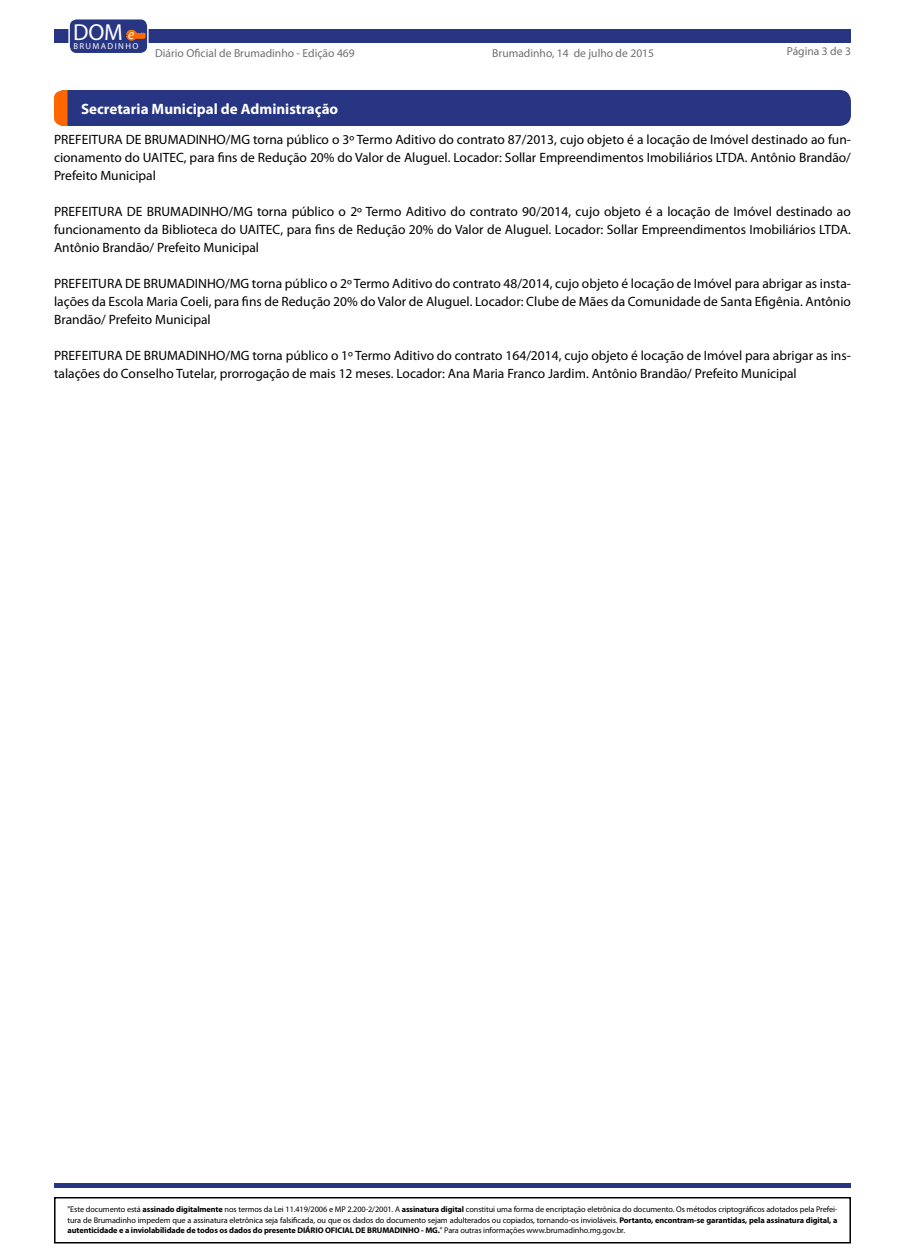
<style>
.page{position:relative;width:905px;height:1260px;background:#fff}
.page>*{position:absolute;margin:0;border:0;box-sizing:border-box;transform-origin:0 0}
.t1{font:23.25px "Myriad Pro";color:#fff}
.t2{font:700 15px "Myriad Pro";color:#fff}
.t3{font:13.5px/18px "Myriad Pro";color:#000;text-align:justify}
.t4{font:11.55px "Myriad Pro";color:#706f6f}
.t5{font:8.7px "Myriad Pro";letter-spacing:.16em;color:#fff}
.t6{font:8.25px/10.5px "Myriad Pro";letter-spacing:-.01em;color:#000;text-align:justify}
.s1{font-weight:700}
</style>
<div class="page">
<div style="left:54px;top:29px;width:796px;height:14px;background:#283583"></div>
<hr style="left:55px;top:1184px;width:795px;height:4px;background:#283583">
<div style="left:54px;top:1197px;width:796px;height:47px;border:2px solid #000"></div>
<div style="left:69px;top:19px;width:79px;height:35px;background:#283583;border-radius:8px"></div>
<div style="left:68px;top:18px;width:80px;height:36px;border:1px solid #fff;border-radius:8px"></div>
<svg style="left:126px;top:30px;width:20px;height:11px"></svg>
<div style="left:54px;top:90px;width:796px;height:36px;background:#283583;border-radius:11px"></div>
<svg style="left:54px;top:90px;width:14px;height:36px"></svg>
<h1 class="t1" style="left:73px;top:17px;width:51px">DOM</h1>
<p class="t5" style="left:73px;top:40px;width:66px">BRUMADINHO</p>
<p class="t4" style="left:155px;top:46px;width:201px">Diário Oficial de Brumadinho - Edição 469</p>
<p class="t4" style="left:492px;top:46px;width:163px">Brumadinho, 14 de julho de 2015</p>
<p class="t4" style="left:786px;top:44px;width:66px">Página 3 de 3</p>
<p class="t2" style="left:81px;top:99px;width:259px">Secretaria Municipal de Administração</p>
<p class="t3" style="left:54px;top:130px;width:798px">PREFEITURA DE BRUMADINHO/MG torna público o 3º Termo Aditivo do contrato 87/2013, cujo objeto é a locação de Imóvel destinado ao fun&shy;cionamento do UAITEC, para fins de Redução 20% do Valor de Aluguel. Locador: Sollar Empreendimentos Imobiliários LTDA. Antônio Brandão/ Prefeito Municipal</p>
<p class="t3" style="left:54px;top:202px;width:798px">PREFEITURA DE BRUMADINHO/MG torna público o 2º Termo Aditivo do contrato 90/2014, cujo objeto é a locação de Imóvel destinado ao funcionamento da Biblioteca do UAITEC, para fins de Redução 20% do Valor de Aluguel. Locador: Sollar Empreendimentos Imobiliários LTDA.<br>Antônio Brandão/ Prefeito Municipal</p>
<p class="t3" style="left:54px;top:274px;width:798px">PREFEITURA DE BRUMADINHO/MG torna público o 2º Termo Aditivo do contrato 48/2014, cujo objeto é locação de Imóvel para abrigar as insta&shy;lações da Escola Maria Coeli, para fins de Redução 20% do Valor de Aluguel. Locador: Clube de Mães da Comunidade de Santa Efigênia. Antônio Brandão/ Prefeito Municipal</p>
<p class="t3" style="left:54px;top:346px;width:798px">PREFEITURA DE BRUMADINHO/MG torna público o 1º Termo Aditivo do contrato 164/2014, cujo objeto é locação de Imóvel para abrigar as ins&shy;talações do Conselho Tutelar, prorrogação de mais 12 meses. Locador: Ana Maria Franco Jardim. Antônio Brandão/ Prefeito Municipal</p>
<p class="t6" style="left:68px;top:1204px;width:771px">"Este documento está <span class="s1">assinado digitalmente</span> nos termos da Lei 11.419/2006 e MP 2.200-2/2001. A <span class="s1">assinatura digital</span> constitui uma forma de encriptação eletrônica do documento. Os métodos criptográficos adotados pela Prefei&shy;tura de Brumadinho impedem que a assinatura eletrônica seja falsificada, ou que os dados do documento sejam adulterados ou copiados, tornando-os invioláveis. <span class="s1">Portanto, encontram-se garantidas, pela assinatura digital, a autenticidade e a inviolabilidade de todos os dados do presente DIÁRIO OFICIAL DE BRUMADINHO - MG.</span>" Para outras informações www.brumadinho.mg.gov.br.</p>
</div>
